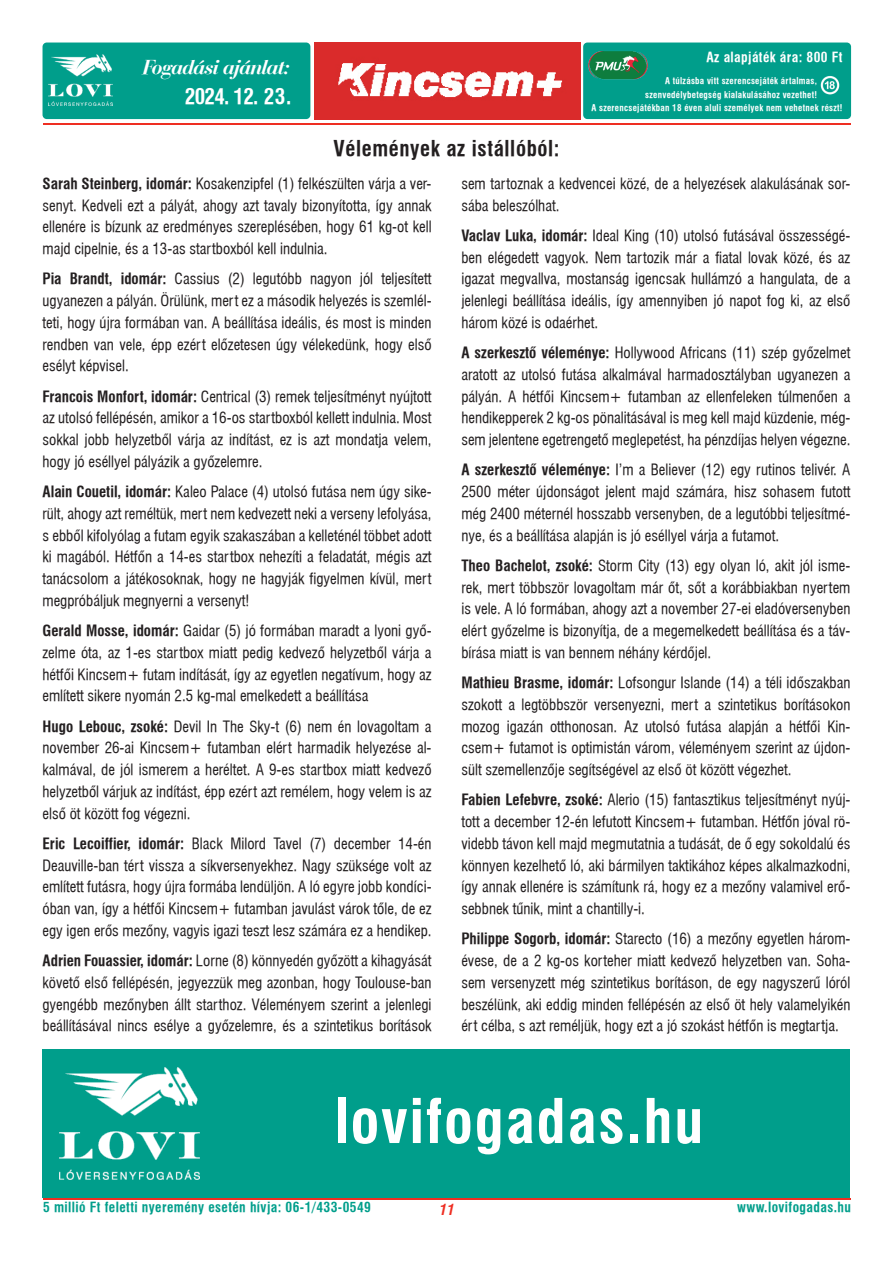
<style>
.page{position:relative;width:893px;height:1263px;background:#fff}
.page>*{position:absolute;margin:0;border:0;box-sizing:border-box;transform-origin:0 0}
.t1{font:60px "Swiss 721 Cn PFL Bold";letter-spacing:.03em;color:#fff}
.t2{font:21px "Swiss 721 Cn PFL Bold";letter-spacing:.03em;color:#231f20}
.t3{font:italic 21px "Bauer Bodoni PFL Bold";letter-spacing:-.03em;color:#fff}
.t4{font:21px "Swiss 721 Cn PFL Bold";letter-spacing:-.03em;color:#fff}
.t5{font:15px/21.8px "Swiss 721 Cn PFL Normal";color:#231f20;text-align:justify}
.t6{font:italic 700 condensed 15px "Swiss 721 BT";color:#ee2e22}
.t7{font:13.5px "Swiss 721 Cn PFL Bold";letter-spacing:.03em;color:#009e8b}
.t8{font:13.5px "Swiss 721 Cn PFL Bold";letter-spacing:.03em;color:#fff}
.t9{font:9px "Swiss 721 Cn PFL Bold";letter-spacing:.03em;color:#fff}
.s1{font-family:"Swiss 721 Cn PFL Bold"}
</style>
<div class="page">
<hr style="left:43px;top:123px;width:808px;height:2px;background:#ee2e22">
<hr style="left:43px;top:1198px;width:808px;height:1px;background:#ee2e22">
<div style="left:583px;top:43px;width:268px;height:76px;background:#009e8b;border-radius:4px"></div>
<div style="left:43px;top:43px;width:267px;height:76px;background:#009e8b;border-radius:4px"></div>
<img style="left:820px;top:76px;width:20px;height:19px">
<img style="left:314px;top:43px;width:266px;height:76px">
<img style="left:588px;top:51px;width:60px;height:29px">
<img style="left:49px;top:54px;width:64px;height:51px">
<div style="left:43px;top:1049px;width:807px;height:149px;background:#009e8b"></div>
<img style="left:60px;top:1067px;width:140px;height:113px">
<h2 class="t3" style="left:143px;top:54px;width:149px">Fogadási ajánlat:</h2>
<h2 class="t4" style="left:185px;top:83px;width:108px">2024. 12. 23.</h2>
<p class="t8" style="left:706px;top:49px;width:138px">Az alapjáték ára: 800 Ft</p>
<p class="t9" style="left:665px;top:76px;width:153px">A túlzásba vitt szerencsejáték ártalmas,</p>
<p class="t9" style="left:645px;top:89px;width:173px">szenvedélybetegség kialakulásához vezethet!</p>
<p class="t9" style="left:591px;top:103px;width:253px">A szerencsejátékban 18 éven aluli személyek nem vehetnek részt!</p>
<h2 class="t2" style="left:333px;top:136px;width:228px">Vélemények az istállóból:</h2>
<p class="t5" style="left:43px;top:172px;width:391px"><span class="s1">Sarah Steinberg, idomár:</span> Kosakenzipfel (1) felkészülten várja a ver&shy;senyt. Kedveli ezt a pályát, ahogy azt tavaly bizonyította, így annak ellenére is bízunk az eredményes szereplésében, hogy 61 kg-ot kell majd cipelnie, és a 13-as startboxból kell indulnia.</p>
<p class="t5" style="left:43px;top:268px;width:391px"><span class="s1">Pia Brandt, idomár:</span> Cassius (2) legutóbb nagyon jól teljesített ugyanezen a pályán. Örülünk, mert ez a második helyezés is szemlél&shy;teti, hogy újra formában van. A beállítása ideális, és most is minden rendben van vele, épp ezért előzetesen úgy vélekedünk, hogy első esélyt képvisel.</p>
<p class="t5" style="left:43px;top:385px;width:391px"><span class="s1">Francois Monfort, idomár:</span> Centrical (3) remek teljesítményt nyújtott az utolsó fellépésén, amikor a 16-os startboxból kellett indulnia. Most sokkal jobb helyzetből várja az indítást, ez is azt mondatja velem, hogy jó eséllyel pályázik a győzelemre.</p>
<p class="t5" style="left:43px;top:481px;width:391px"><span class="s1">Alain Couetil, idomár:</span> Kaleo Palace (4) utolsó futása nem úgy sike&shy;rült, ahogy azt reméltük, mert nem kedvezett neki a verseny lefolyása, s ebből kifolyólag a futam egyik szakaszában a kelleténél többet adott ki magából. Hétfőn a 14-es startbox nehezíti a feladatát, mégis azt tanácsolom a játékosoknak, hogy ne hagyják figyelmen kívül, mert megpróbáljuk megnyerni a versenyt!</p>
<p class="t5" style="left:43px;top:620px;width:391px"><span class="s1">Gerald Mosse, idomár:</span> Gaidar (5) jó formában maradt a lyoni győ&shy;zelme óta, az 1-es startbox miatt pedig kedvező helyzetből várja a hétfői Kincsem+ futam indítását, így az egyetlen negatívum, hogy az említett sikere nyomán 2.5 kg-mal emelkedett a beállítása</p>
<p class="t5" style="left:43px;top:715px;width:391px"><span class="s1">Hugo Lebouc, zsoké:</span> Devil In The Sky-t (6) nem én lovagoltam a november 26-ai Kincsem+ futamban elért harmadik helyezése al&shy;kalmával, de jól ismerem a heréltet. A 9-es startbox miatt kedvező helyzetből várjuk az indítást, épp ezért azt remélem, hogy velem is az első öt között fog végezni.</p>
<p class="t5" style="left:43px;top:832px;width:391px"><span class="s1">Eric Lecoiffier, idomár:</span> Black Milord Tavel (7) december 14-én Deauville-ban tért vissza a síkversenyekhez. Nagy szüksége volt az említett futásra, hogy újra formába lendüljön. A ló egyre jobb kondíci&shy;óban van, így a hétfői Kincsem+ futamban javulást várok tőle, de ez egy igen erős mezőny, vagyis igazi teszt lesz számára ez a hendikep.</p>
<p class="t5" style="left:43px;top:950px;width:391px"><span class="s1">Adrien Fouassier, idomár:</span> Lorne (8) könnyedén győzött a kihagyását követő első fellépésén, jegyezzük meg azonban, hogy Toulouse-ban gyengébb mezőnyben állt starthoz. Véleményem szerint a jelenlegi beállításával nincs esélye a győzelemre, és a szintetikus borítások</p>
<p class="t5" style="left:461px;top:172px;width:391px">sem tartoznak a kedvencei közé, de a helyezések alakulásának sor&shy;sába beleszólhat.</p>
<p class="t5" style="left:461px;top:224px;width:391px"><span class="s1">Vaclav Luka, idomár:</span> Ideal King (10) utolsó futásával összességé&shy;ben elégedett vagyok. Nem tartozik már a fiatal lovak közé, és az igazat megvallva, mostanság igencsak hullámzó a hangulata, de a jelenlegi beállítása ideális, így amennyiben jó napot fog ki, az első három közé is odaérhet.</p>
<p class="t5" style="left:461px;top:342px;width:391px"><span class="s1">A szerkesztő véleménye:</span> Hollywood Africans (11) szép győzelmet aratott az utolsó futása alkalmával harmadosztályban ugyanezen a pályán. A hétfői Kincsem+ futamban az ellenfeleken túlmenően a hendikepperek 2 kg-os pönalitásával is meg kell majd küzdenie, még&shy;sem jelentene egetrengető meglepetést, ha pénzdíjas helyen végezne.</p>
<p class="t5" style="left:461px;top:459px;width:391px"><span class="s1">A szerkesztő véleménye:</span> I’m a Believer (12) egy rutinos telivér. A 2500 méter újdonságot jelent majd számára, hisz sohasem futott még 2400 méternél hosszabb versenyben, de a legutóbbi teljesítmé&shy;nye, és a beállítása alapján is jó eséllyel várja a futamot.</p>
<p class="t5" style="left:461px;top:554px;width:391px"><span class="s1">Theo Bachelot, zsoké:</span> Storm City (13) egy olyan ló, akit jól isme&shy;rek, mert többször lovagoltam már őt, sőt a korábbiakban nyertem is vele. A ló formában, ahogy azt a november 27-ei eladóversenyben elért győzelme is bizonyítja, de a megemelkedett beállítása és a táv&shy;bírása miatt is van bennem néhány kérdőjel.</p>
<p class="t5" style="left:461px;top:672px;width:391px"><span class="s1">Mathieu Brasme, idomár:</span> Lofsongur Islande (14) a téli időszakban szokott a legtöbbször versenyezni, mert a szintetikus borításokon mozog igazán otthonosan. Az utolsó futása alapján a hétfői Kin&shy;csem+ futamot is optimistán várom, véleményem szerint az újdon&shy;sült szemellenzője segítségével az első öt között végezhet.</p>
<p class="t5" style="left:461px;top:789px;width:391px"><span class="s1">Fabien Lefebvre, zsoké:</span> Alerio (15) fantasztikus teljesítményt nyúj&shy;tott a december 12-én lefutott Kincsem+ futamban. Hétfőn jóval rö&shy;videbb távon kell majd megmutatnia a tudását, de ő egy sokoldalú és könnyen kezelhető ló, aki bármilyen taktikához képes alkalmazkodni, így annak ellenére is számítunk rá, hogy ez a mezőny valamivel erő&shy;sebbnek tűnik, mint a chantilly-i.</p>
<p class="t5" style="left:461px;top:928px;width:391px"><span class="s1">Philippe Sogorb, idomár:</span> Starecto (16) a mezőny egyetlen három&shy;évese, de a 2 kg-os korteher miatt kedvező helyzetben van. Soha&shy;sem versenyzett még szintetikus borításon, de egy nagyszerű lóról beszélünk, aki eddig minden fellépésén az első öt hely valamelyikén ért célba, s azt reméljük, hogy ezt a jó szokást hétfőn is megtartja.</p>
<h1 class="t1" style="left:334px;top:1085px;width:371px">lovifogadas.hu</h1>
<p class="t7" style="left:43px;top:1199px;width:329px">5 millió Ft feletti nyeremény esetén hívja: 06-1/433-0549</p>
<p class="t6" style="left:439px;top:1200px;width:17px">11</p>
<p class="t7" style="left:737px;top:1199px;width:115px">www.lovifogadas.hu</p>
</div>
